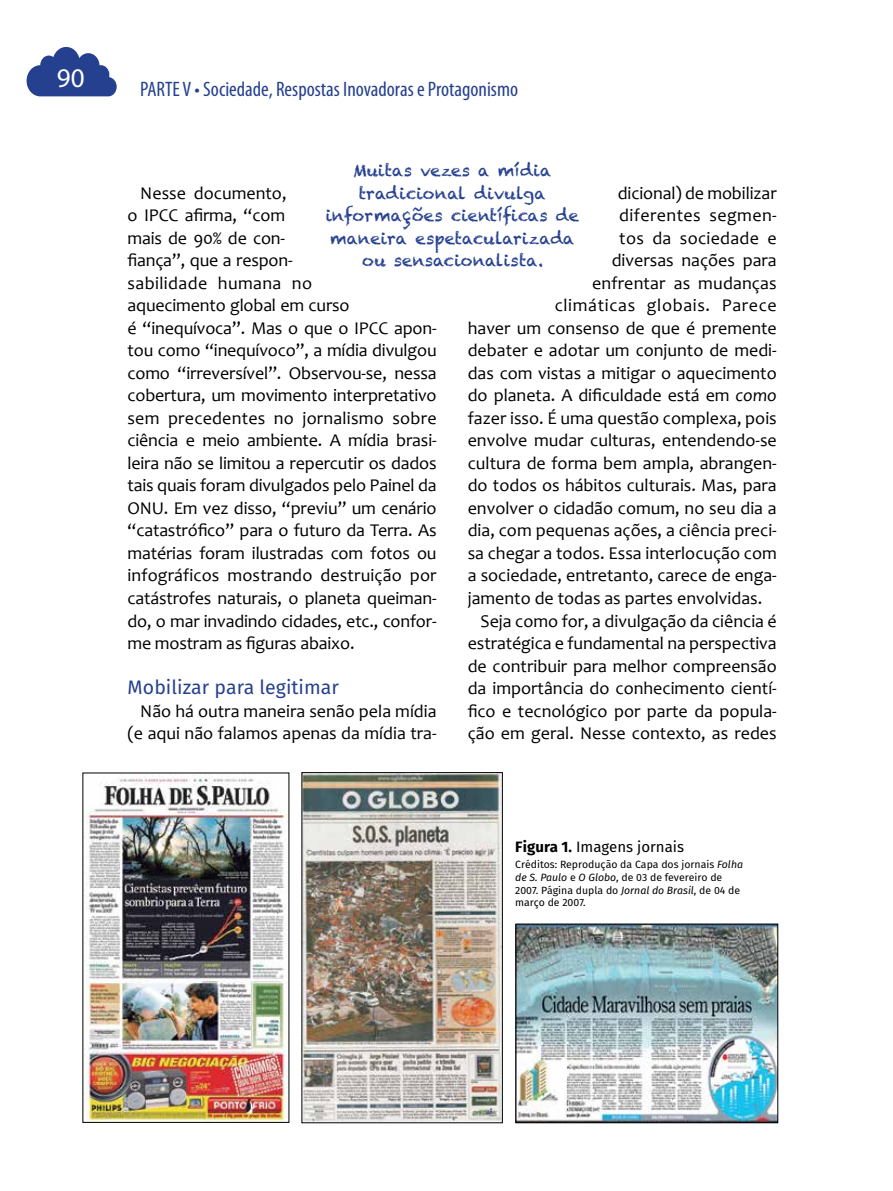
<style>
.page{position:relative;width:893px;height:1191px;background:#fff}
.page>*{position:absolute;margin:0;border:0;box-sizing:border-box;transform-origin:0 0}
.t1{font:27px "Myriad Pro";color:#fff}
.t2{font:condensed 21px "Myriad Pro";color:#25408f}
.t3{font:19.5px "Fira Sans";color:#25408f}
.t4{font:18px/22.5px "Candara";color:#000}
.t5{font:18px "Candara";letter-spacing:.035em;color:#000}
.t6{font:18px "Candara";letter-spacing:.025em;color:#000}
.t7{font:16.5px/22.5px "Chalkduster";color:#25408f;text-align:center}
.t8{font:15px "Fira Sans";color:#000}
.t9{font:10.5px/12.6px "Fira Sans";color:#000}
.s1{font-style:italic}
.s2{font-weight:700}
</style>
<div class="page">
<svg style="left:27px;top:47px;width:90px;height:49px"></svg>
<img style="left:518px;top:925px;width:258px;height:196px">
<div style="left:516px;top:923px;width:262px;height:200px;border:1px solid #000"></div>
<img style="left:84px;top:774px;width:203px;height:346px">
<img style="left:303px;top:774px;width:198px;height:347px">
<div style="left:301px;top:772px;width:202px;height:351px;border:1px solid #000"></div>
<h1 class="t1" style="left:57px;top:63px;width:29px">90</h1>
<p class="t2" style="left:140px;top:76px;width:379px">PARTE V • Sociedade, Respostas Inovadoras e Protagonismo</p>
<p class="t7" style="left:326px;top:159px;width:255px">Muitas vezes a mídia tradicional divulga informações científicas de maneira espetacularizada ou sensacionalista.</p>
<p class="t4" style="left:618px;top:182px;width:160px">dicional) de mobilizar</p>
<p class="t6" style="left:619px;top:204px;width:159px">diferentes segmen-</p>
<p class="t4" style="left:619px;top:227px;width:159px">tos da sociedade e</p>
<p class="t4" style="left:612px;top:249px;width:167px">diversas nações para</p>
<p class="t4" style="left:592px;top:272px;width:186px">enfrentar as mudanças</p>
<p class="t5" style="left:555px;top:294px;width:224px">climáticas globais. Parece</p>
<p class="t4" style="left:468px;top:317px;width:310px">haver um consenso de que é premente</p>
<p class="t4" style="left:468px;top:339px;width:310px">debater e adotar um conjunto de medi-</p>
<p class="t4" style="left:468px;top:362px;width:311px">das com vistas a mitigar o aquecimento</p>
<p class="t4" style="left:468px;top:384px;width:311px">do planeta. A dificuldade está em <span class="s1">como</span></p>
<p class="t4" style="left:468px;top:407px;width:311px">fazer isso. É uma questão complexa, pois</p>
<p class="t4" style="left:468px;top:429px;width:311px">envolve mudar culturas, entendendo-se</p>
<p class="t4" style="left:468px;top:452px;width:311px">cultura de forma bem ampla, abrangen-</p>
<p class="t4" style="left:468px;top:474px;width:311px">do todos os hábitos culturais. Mas, para</p>
<p class="t4" style="left:468px;top:497px;width:311px">envolver o cidadão comum, no seu dia a</p>
<p class="t4" style="left:468px;top:519px;width:311px">dia, com pequenas ações, a ciência preci-</p>
<p class="t4" style="left:468px;top:542px;width:311px">sa chegar a todos. Essa interlocução com</p>
<p class="t4" style="left:468px;top:564px;width:311px">a sociedade, entretanto, carece de enga-</p>
<p class="t4" style="left:468px;top:587px;width:296px">jamento de todas as partes envolvidas.</p>
<p class="t4" style="left:480px;top:609px;width:298px">Seja como for, a divulgação da ciência é</p>
<p class="t4" style="left:468px;top:632px;width:310px">estratégica e fundamental na perspectiva</p>
<p class="t4" style="left:468px;top:654px;width:311px">de contribuir para melhor compreensão</p>
<p class="t4" style="left:468px;top:677px;width:311px">da importância do conhecimento cientí-</p>
<p class="t4" style="left:468px;top:699px;width:311px">fico e tecnológico por parte da popula-</p>
<p class="t4" style="left:468px;top:722px;width:310px">ção em geral. Nesse contexto, as redes</p>
<p class="t4" style="left:128px;top:182px;width:311px;text-indent:13px">Nesse documento,<br>o IPCC afirma, “com<br>mais de 90% de con-<br>fiança”, que a respon-<br>sabilidade humana no<br>aquecimento global em curso<br>é “inequívoca”. Mas o que o IPCC apon&shy;tou como “inequívoco”, a mídia divulgou como “irreversível”. Observou-se, nessa cobertura, um movimento interpretativo sem precedentes no jornalismo sobre ciência e meio ambiente. A mídia brasi&shy;leira não se limitou a repercutir os dados tais quais foram divulgados pelo Painel da ONU. Em vez disso, “previu” um cenário “catastrófico” para o futuro da Terra. As matérias foram ilustradas com fotos ou infográficos mostrando destruição por catástrofes naturais, o planeta queiman&shy;do, o mar invadindo cidades, etc., confor&shy;me mostram as figuras abaixo.</p>
<p class="t3" style="left:128px;top:673px;width:213px">Mobilizar para legitimar</p>
<p class="t4" style="left:128px;top:699px;width:311px;text-align:right">Não há outra maneira senão pela mídia (e aqui não falamos apenas da mídia tra-</p>
<p class="t8" style="left:515px;top:835px;width:170px"><span class="s2">Figura 1.</span> Imagens jornais</p>
<p class="t9" style="left:515px;top:859px;width:229px">Créditos: Reprodução da Capa dos jornais <span class="s1">Folha de S. Paulo</span> e <span class="s1">O Globo</span>, de 03 de fevereiro de 2007. Página dupla do <span class="s1">Jornal do Brasil</span>, de 04 de março de 2007.</p>
</div>
